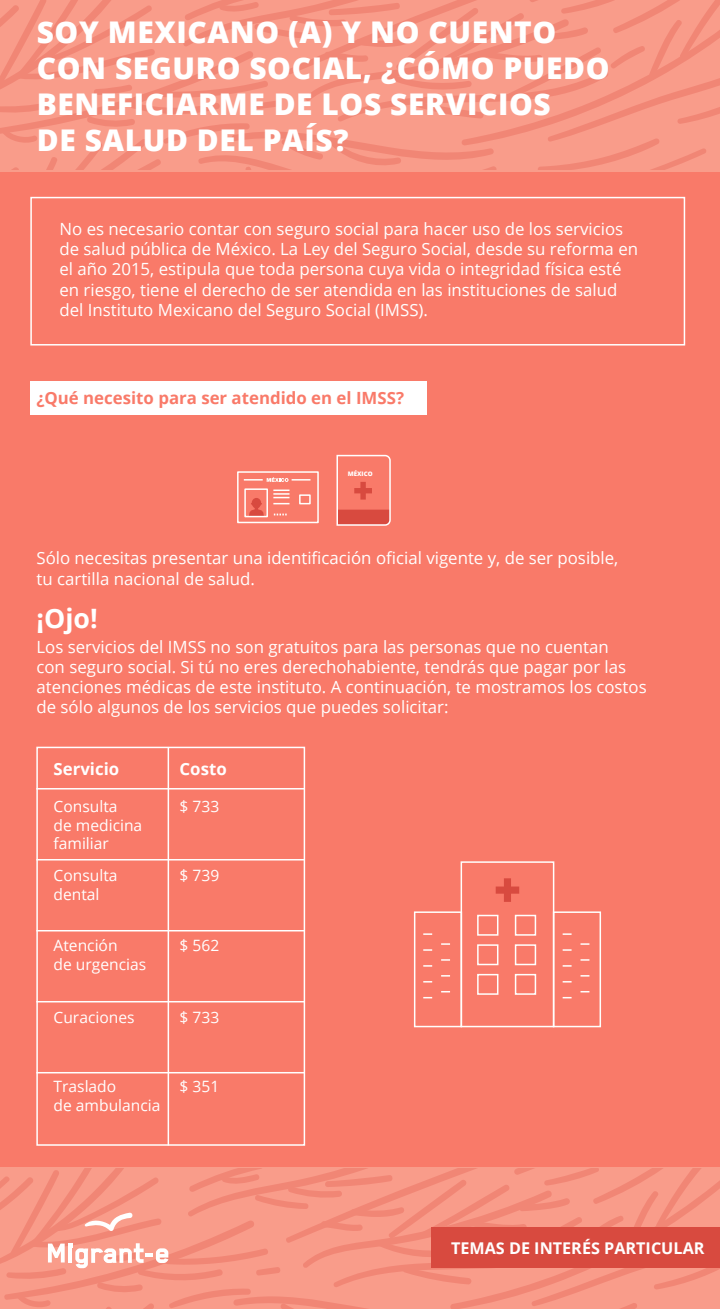
<style>
.page{position:relative;width:720px;height:1309px;background:#fff}
.page>*{position:absolute;margin:0;border:0;box-sizing:border-box;transform-origin:0 0}
.t1{font:800 29.88px/35.9px "Open Sans";letter-spacing:.02em;color:#fff}
.t2{font:700 26.7px "Open Sans";color:#fff}
.t3{font:16.83px/20.2px "Open Sans";color:#fff}
.t4{font:700 16.83px "Open Sans";color:#f97a69}
.t5{font:700 16.83px "Open Sans";color:#fff}
.t6{font:700 16.2px "Open Sans";color:#fff}
.t7{font:15.6px/18.7px "Open Sans";color:#fff}
.t8{font:800 6.18px "Open Sans";color:#fff}
</style>
<div class="page">
<div style="left:0;top:117px;width:720px;height:1139px;background:#f97a69"></div>
<svg style="left:0;top:0;width:720px;height:170px;background:#f79684"></svg>
<svg style="left:0;top:1168px;width:720px;height:140px"></svg>
<div style="left:431px;top:1227px;width:289px;height:41px;background:#d84a3f"></div>
<div style="left:30px;top:197px;width:655px;height:148px;border:2px solid #fff"></div>
<div style="left:36px;top:746px;width:269px;height:399px;border:2px solid #fff"></div>
<div style="left:30px;top:382px;width:397px;height:33px;background:#fff"></div>
<hr style="left:36px;top:788px;width:269px;height:1px;background:#fff">
<hr style="left:36px;top:859px;width:269px;height:1px;background:#fff">
<hr style="left:36px;top:930px;width:269px;height:1px;background:#fff">
<hr style="left:36px;top:1001px;width:269px;height:1px;background:#fff">
<hr style="left:36px;top:1072px;width:269px;height:1px;background:#fff">
<hr style="left:168px;top:747px;width:1px;height:398px;background:#fff">
<div style="left:461px;top:861px;width:93px;height:166px;border:2px solid #fffffd"></div>
<div style="left:414px;top:911px;width:48px;height:116px;border:2px solid #fffffd"></div>
<div style="left:553px;top:911px;width:48px;height:116px;border:2px solid #fffffd"></div>
<svg style="left:423px;top:933px;width:9px;height:2px"></svg>
<svg style="left:563px;top:933px;width:9px;height:2px"></svg>
<svg style="left:496px;top:878px;width:23px;height:24px"></svg>
<div style="left:477px;top:914px;width:21px;height:21px;border:2px solid #fffffd"></div>
<div style="left:515px;top:914px;width:21px;height:21px;border:2px solid #fffffd"></div>
<div style="left:477px;top:944px;width:21px;height:21px;border:2px solid #fffffd"></div>
<div style="left:515px;top:944px;width:21px;height:21px;border:2px solid #fffffd"></div>
<div style="left:477px;top:973px;width:21px;height:21px;border:2px solid #fffffd"></div>
<div style="left:515px;top:973px;width:21px;height:21px;border:2px solid #fffffd"></div>
<div style="left:237px;top:471px;width:82px;height:52px;border:2px solid #fffffd"></div>
<svg style="left:249px;top:498px;width:15px;height:16px"></svg>
<svg style="left:273px;top:489px;width:17px;height:15px"></svg>
<div style="left:299px;top:494px;width:12px;height:10px;border:2px solid #fffffd"></div>
<svg style="left:274px;top:513px;width:13px;height:2px"></svg>
<svg style="left:244px;top:477px;width:67px;height:5px"></svg>
<div style="left:244px;top:488px;width:24px;height:29px;border:2px solid #fffffd"></div>
<svg style="left:336px;top:454px;width:55px;height:72px"></svg>
<h1 class="t1" style="left:37px;top:16px;width:574px">SOY MEXICANO (A) Y NO CUENTO<br>CON SEGURO SOCIAL, ¿CÓMO PUEDO<br>BENEFICIARME DE LOS SERVICIOS<br>DE SALUD DEL PAÍS?</h1>
<p class="t3" style="left:60px;top:220px;width:580px">No es necesario contar con seguro social para hacer uso de los servicios de salud pública de México. La Ley del Seguro Social, desde su reforma en el año 2015, estipula que toda persona cuya vida o integridad física esté en riesgo, tiene el derecho de ser atendida en las instituciones de salud del Instituto Mexicano del Seguro Social (IMSS).</p>
<p class="t4" style="left:36px;top:390px;width:369px">¿Qué necesito para ser atendido en el IMSS?</p>
<p class="t8" style="left:348px;top:471px;width:26px">MÉXICO</p>
<p class="t3" style="left:36px;top:548px;width:583px">Sólo necesitas presentar una identificación oficial vigente y, de ser posible, tu cartilla nacional de salud.</p>
<h2 class="t2" style="left:36px;top:608px;width:63px">¡Ojo!</h2>
<p class="t3" style="left:36px;top:638px;width:612px">Los servicios del IMSS no son gratuitos para las personas que no cuentan<br>con seguro social. Si tú no eres derechohabiente, tendrás que pagar por las atenciones médicas de este instituto. A continuación, te mostramos los costos de sólo algunos de los servicios que puedes solicitar:</p>
<p class="t5" style="left:54px;top:762px;width:67px">Servicio</p>
<p class="t5" style="left:180px;top:762px;width:49px">Costo</p>
<p class="t7" style="left:54px;top:798px;width:90px">Consulta<br>de medicina familiar</p>
<p class="t7" style="left:180px;top:798px;width:41px">$ 733</p>
<p class="t7" style="left:54px;top:868px;width:65px">Consulta dental</p>
<p class="t7" style="left:180px;top:868px;width:41px">$ 739</p>
<p class="t7" style="left:54px;top:937px;width:94px">Atención<br>de urgencias</p>
<p class="t7" style="left:180px;top:937px;width:41px">$ 562</p>
<p class="t7" style="left:54px;top:1009px;width:83px">Curaciones</p>
<p class="t7" style="left:180px;top:1009px;width:41px">$ 733</p>
<p class="t7" style="left:54px;top:1078px;width:108px">Traslado<br>de ambulancia</p>
<p class="t7" style="left:180px;top:1078px;width:41px">$ 351</p>
<p class="t6" style="left:451px;top:1241px;width:255px">TEMAS DE INTERÉS PARTICULAR</p>
</div>
